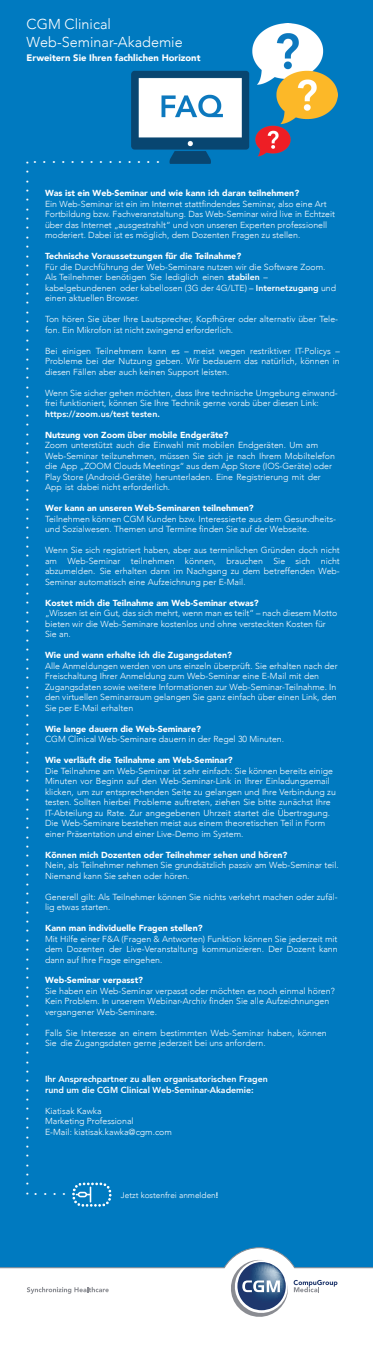
<style>
.page{position:relative;width:373px;height:1345px;background:#fff}
.page>*{position:absolute;margin:0;border:0;box-sizing:border-box;transform-origin:0 0}
.t1{font:300 14.38px/17.8px "Avenir LT Com";color:#fff}
.t2{font:900 10.62px "Avenir LT Com";color:#fff}
.t3{font:900 9.38px "Avenir LT Com";color:#fff}
.t4{font:300 8.75px/10.5px "Avenir LT Com";color:#fff}
.t5{font:900 8.75px "Avenir LT Com";color:#fff}
.t6{font:800 8.75px/10.5px "Avenir LT Com";color:#fff}
.t7{font:300 8.12px "Avenir LT Com";color:#fff}
.s1{font-weight:800}
</style>
<div class="page">
<div style="left:0;top:961px;width:372px;height:384px;background:#007ac0"></div>
<div style="left:0;top:528px;width:372px;height:526px;background:#007ac0"></div>
<div style="left:0;top:0;width:372px;height:528px;background:#007ac0"></div>
<img style="left:131px;top:24px;width:206px;height:139px">
<svg style="left:72px;top:1182px;width:39px;height:25px"></svg>
<div style="left:0;top:1320px;width:372px;height:25px;background:#fff"></div>
<svg style="left:0;top:1247px;width:372px;height:73px"></svg>
<h1 class="t1" style="left:27px;top:15px;width:157px">CGM Clinical<br>Web-Seminar-Akademie</h1>
<p class="t3" style="left:27px;top:52px;width:175px">Erweitern Sie Ihren fachlichen Horizont</p>
<p class="t2" style="left:37px;top:161px;width:1035px;rotate:90deg">. . . . . . . . . . . . . . . . . . . . . . . . . . . . . . . . . . . . . . . . . . . . . . . . . . . . . . . . . . . . . . . . . . . . . . . . . . . . . . . . . . . . . . . . . . . . . . . . . . . . . . . . . . . . . . .</p>
<p class="t2" style="left:33px;top:153px;width:127px">. . . . . . . . . . . . . .</p>
<p class="t2" style="left:34px;top:1185px;width:33px">. . . .</p>
<p class="t5" style="left:45px;top:188px;width:255px">Was ist ein Web-Seminar und wie kann ich daran teilnehmen?</p>
<p class="t4" style="left:45px;top:198px;width:291px">Ein Web-Seminar ist ein im Internet stattfindendes Seminar, also eine Art Fortbildung bzw. Fachveranstaltung. Das Web-Seminar wird live in Echtzeit über das Internet „ausgestrahlt“ und von unseren Experten professionell moderiert. Dabei ist es möglich, dem Dozenten Fragen zu stellen.</p>
<p class="t5" style="left:45px;top:251px;width:197px">Technische Voraussetzungen für die Teilnahme?</p>
<p class="t4" style="left:45px;top:261px;width:292px">Für die Durchführung der Web-Seminare nutzen wir die Software Zoom.<br>Als Teilnehmer benötigen Sie lediglich einen <span class="s1">stabilen</span> – kabelgebundenen oder kabellosen (3G der 4G/LTE) – <span class="s1">Internetzugang</span> und einen aktuellen Browser.</p>
<p class="t4" style="left:45px;top:314px;width:294px">Ton hören Sie über Ihre Lautsprecher, Kopfhörer oder alternativ über Tele&shy;fon. Ein Mikrofon ist nicht zwingend erforderlich.</p>
<p class="t4" style="left:45px;top:345px;width:296px;text-align:justify">Bei einigen Teilnehmern kann es – meist wegen restriktiver IT-Policys – Probleme bei der Nutzung geben. Wir bedauern das natürlich, können in diesen Fällen aber auch keinen Support leisten.</p>
<p class="t4" style="left:45px;top:387px;width:294px">Wenn Sie sicher gehen möchten, dass Ihre technische Umgebung einwand&shy;frei funktioniert, können Sie Ihre Technik gerne vorab über diesen Link:</p>
<p class="t6" style="left:45px;top:408px;width:116px">https://zoom.us/test testen.</p>
<p class="t5" style="left:45px;top:429px;width:185px">Nutzung von Zoom über mobile Endgeräte?</p>
<p class="t4" style="left:45px;top:440px;width:291px">Zoom unterstützt auch die Einwahl mit mobilen Endgeräten. Um am Web-Seminar teilzunehmen, müssen Sie sich je nach Ihrem Mobiltelefon die App „ZOOM Clouds Meetings“ aus dem App Store (IOS-Geräte) oder Play Store (Android-Geräte) herunterladen. Eine Registrierung mit der App ist dabei nicht erforderlich.</p>
<p class="t5" style="left:45px;top:503px;width:210px">Wer kann an unseren Web-Seminaren teilnehmen?</p>
<p class="t4" style="left:45px;top:513px;width:292px">Teilnehmen können CGM Kunden bzw. Interessierte aus dem Gesundheits&shy;und Sozialwesen. Themen und Termine finden Sie auf der Webseite.</p>
<p class="t4" style="left:45px;top:545px;width:296px;text-align:justify">Wenn Sie sich registriert haben, aber aus terminlichen Gründen doch nicht am Web-Seminar teilnehmen können, brauchen Sie sich nicht abzumelden. Sie erhalten dann im Nachgang zu dem betreffenden Web-Seminar automatisch eine Aufzeichnung per E-Mail.</p>
<p class="t5" style="left:45px;top:597px;width:215px">Kostet mich die Teilnahme am Web-Seminar etwas?</p>
<p class="t4" style="left:45px;top:608px;width:293px">„Wissen ist ein Gut, das sich mehrt, wenn man es teilt“ – nach diesem Motto bieten wir die Web-Seminare kostenlos und ohne versteckten Kosten für<br>Sie an.</p>
<p class="t5" style="left:45px;top:650px;width:188px">Wie und wann erhalte ich die Zugangsdaten?</p>
<p class="t4" style="left:45px;top:660px;width:293px">Alle Anmeldungen werden von uns einzeln überprüft. Sie erhalten nach der Freischaltung Ihrer Anmeldung zum Web-Seminar eine E-Mail mit den Zugangsdaten sowie weitere Informationen zur Web-Seminar-Teilnahme. In den virtuellen Seminarraum gelangen Sie ganz einfach über einen Link, den Sie per E-Mail erhalten</p>
<p class="t5" style="left:45px;top:723px;width:157px">Wie lange dauern die Web-Seminare?</p>
<p class="t4" style="left:45px;top:734px;width:240px">CGM Clinical Web-Seminare dauern in der Regel 30 Minuten.</p>
<p class="t5" style="left:45px;top:755px;width:189px">Wie verläuft die Teilnahme am Web-Seminar?</p>
<p class="t4" style="left:45px;top:765px;width:292px">Die Teilnahme am Web-Seminar ist sehr einfach: Sie können bereits einige Minuten vor Beginn auf den Web-Seminar-Link in Ihrer Einladungsemail klicken, um zur entsprechenden Seite zu gelangen und Ihre Verbindung zu testen. Sollten hierbei Probleme auftreten, ziehen Sie bitte zunächst Ihre IT-Abteilung zu Rate. Zur angegebenen Uhrzeit startet die Übertragung.<br>Die Web-Seminare bestehen meist aus einem theoretischen Teil in Form einer Präsentation und einer Live-Demo im System.</p>
<p class="t5" style="left:45px;top:849px;width:243px">Können mich Dozenten oder Teilnehmer sehen und hören?</p>
<p class="t4" style="left:45px;top:860px;width:295px">Nein, als Teilnehmer nehmen Sie grundsätzlich passiv am Web-Seminar teil.<br>Niemand kann Sie sehen oder hören.</p>
<p class="t4" style="left:45px;top:891px;width:293px">Generell gilt: Als Teilnehmer können Sie nichts verkehrt machen oder zufäl&shy;lig etwas starten.</p>
<p class="t5" style="left:45px;top:923px;width:159px">Kann man individuelle Fragen stellen?</p>
<p class="t4" style="left:45px;top:933px;width:293px;text-align:justify">Mit Hilfe einer F&amp;A (Fragen &amp; Antworten) Funktion können Sie jederzeit mit dem Dozenten der Live-Veranstaltung kommunizieren. Der Dozent kann dann auf Ihre Frage eingehen.</p>
<p class="t5" style="left:45px;top:975px;width:99px">Web-Seminar verpasst?</p>
<p class="t4" style="left:45px;top:985px;width:291px">Sie haben ein Web-Seminar verpasst oder möchten es noch einmal hören?<br>Kein Problem. In unserem Webinar-Archiv finden Sie alle Aufzeichnungen vergangener Web-Seminare.</p>
<p class="t4" style="left:45px;top:1027px;width:283px">Falls Sie Interesse an einem bestimmten Web-Seminar haben, können<br>Sie die Zugangsdaten gerne jederzeit bei uns anfordern.</p>
<p class="t6" style="left:45px;top:1074px;width:224px">Ihr Ansprechpartner zu allen organisatorischen Fragen rund um die CGM Clinical Web-Seminar-Akademie:</p>
<p class="t4" style="left:45px;top:1105px;width:128px">Kiatisak Kawka<br>Marketing Professional<br>E-Mail: kiatisak.kawka@cgm.com</p>
<p class="t7" style="left:121px;top:1190px;width:99px">Jetzt kostenfrei anmelden<span class="s1">!</span></p>
</div>
